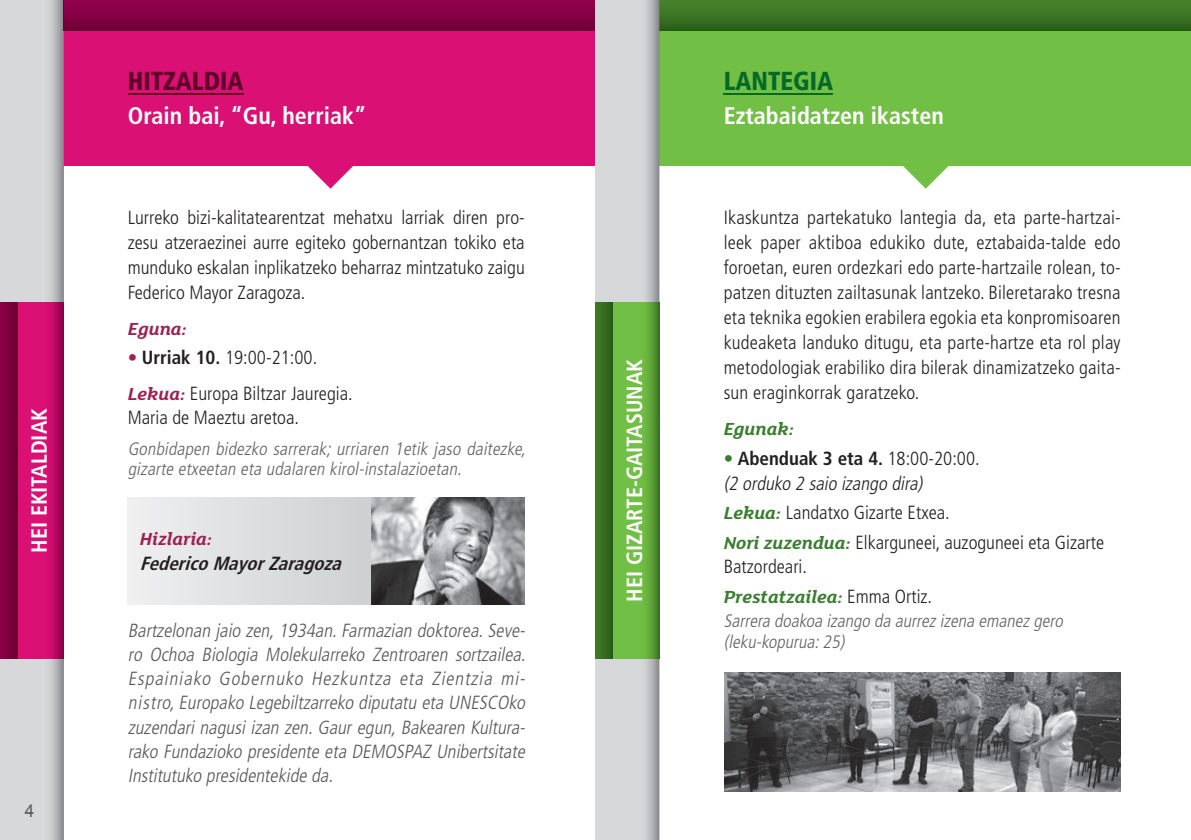
<style>
.page{position:relative;width:1191px;height:840px;background:#fff}
.page>*{position:absolute;margin:0;border:0;box-sizing:border-box;transform-origin:0 0}
.t1{font:900 condensed 26px "Frutiger LT Std";color:#5e0028;scale:.95 1}
.t2{font:900 condensed 26px "Frutiger LT Std";color:#056a28;scale:.95 1}
.t3{font:700 condensed 24px "Frutiger LT Std";color:#fff}
.t4{font:700 condensed 22px "Frutiger LT Std";color:#fff}
.t5{font:300 condensed 19px/25px "Frutiger LT Std";color:#231f20;text-align:justify}
.t6{font:italic 300 condensed 19px/24px "Frutiger LT Std";color:#57585a;text-align:justify}
.t7{font:italic 300 condensed 19px/25px "Frutiger LT Std";color:#231f20}
.t8{font:italic 700 19px "FS Lola";color:#377e2c}
.t9{font:italic 700 condensed 19px "Frutiger LT Std";color:#231f20}
.t10{font:italic 700 19px "FS Lola";color:#9e214f}
.t11{font:italic 300 condensed 18px/20px "Frutiger LT Std";color:#636366}
.t12{font:18px "Arial";color:#636366;scale:.95 1}
.s1{color:#9e214f}
.s2{font-weight:700}
.s3{font-family:"FS Lola";font-weight:700;font-style:italic;font-stretch:normal;color:#9e214f}
.s4{font-style:normal;color:#377e2c}
.s5{font-weight:700;font-style:normal}
.s6{font-style:normal}
.s7{font-family:"FS Lola";font-weight:700;font-style:italic;font-stretch:normal;color:#377e2c}
.s8{font-family:"Frutiger LT Std";font-weight:300;font-style:normal;font-stretch:condensed;color:#231f20}
</style>
<div class="page">
<div style="left:659px;top:0;width:532px;height:166px;background:#71bf44"></div>
<div style="left:64px;top:0;width:533px;height:166px;background:#db1074"></div>
<svg style="left:308px;top:166px;width:45px;height:23px"></svg>
<svg style="left:903px;top:166px;width:46px;height:23px"></svg>
<svg style="left:659px;top:0;width:532px;height:31px;background:#397223"></svg>
<svg style="left:65px;top:0;width:530px;height:31px;background:#810042"></svg>
<svg style="left:0;top:0;width:64px;height:839px;background:#cdced0"></svg>
<img style="left:64px;top:0;width:1px;height:31px">
<div style="left:0;top:302px;width:64px;height:356px;background:#db1074"></div>
<div style="left:42px;top:302px;width:22px;height:356px;background:linear-gradient(to right,#ef147f,#94004e)"></div>
<hr style="left:17px;top:302px;width:1px;height:356px;background:#65002f">
<div style="left:0;top:302px;width:17px;height:356px;background:linear-gradient(to bottom,#7b003e,#7b003e)"></div>
<div style="left:595px;top:0;width:64px;height:839px;background:#d7d8da"></div>
<svg style="left:637px;top:0;width:22px;height:839px"></svg>
<div style="left:595px;top:302px;width:64px;height:356px;background:#71bf44"></div>
<div style="left:637px;top:302px;width:22px;height:356px;background:linear-gradient(to right,#7dcf4a,#49872d)"></div>
<hr style="left:612px;top:302px;width:1px;height:356px;background:#255915">
<div style="left:595px;top:302px;width:17px;height:356px;background:linear-gradient(to bottom,#356d21,#356d21)"></div>
<svg style="left:128px;top:497px;width:243px;height:106px;background:#dedfe1"></svg>
<img style="left:371px;top:497px;width:154px;height:106px">
<hr style="left:723px;top:93px;width:110px;height:1px;background:#056a28">
<hr style="left:128px;top:93px;width:115px;height:1px;background:#5e0028">
<img style="left:724px;top:672px;width:396px;height:118px">
<p class="t4" style="left:26px;top:552px;width:146px;rotate:-90deg">HEI EKITALDIAK</p>
<p class="t12" style="left:25px;top:798px;width:12px">4</p>
<h1 class="t1" style="left:128px;top:65px;width:123px">HITZALDIA</h1>
<p class="t3" style="left:128px;top:101px;width:240px">Orain bai, “Gu, herriak”</p>
<p class="t5" style="left:128px;top:205px;width:398px">Lurreko bizi-kalitatearentzat mehatxu larriak diren pro&shy;zesu atzeraezinei aurre egiteko gobernantzan tokiko eta munduko eskalan inplikatzeko beharraz mintzatuko zaigu Federico Mayor Zaragoza.</p>
<p class="t10" style="left:128px;top:318px;width:61px">Eguna:</p>
<p class="t5" style="left:128px;top:340px;width:226px;line-height:35.4px"><span class="s1">•</span> <span class="s2">Urriak 10.</span> 19:00-21:00.<br><span class="s3">Lekua:</span> Europa Biltzar Jauregia.</p>
<p class="t5" style="left:128px;top:405px;width:173px">Maria de Maeztu aretoa.</p>
<p class="t11" style="left:128px;top:439px;width:403px">Gonbidapen bidezko sarrerak; urriaren 1etik jaso daitezke, gizarte etxeetan eta udalaren kirol-instalazioetan.</p>
<p class="t10" style="left:140px;top:528px;width:74px">Hizlaria:</p>
<p class="t9" style="left:140px;top:552px;width:209px">FedericoMayorZaragoza</p>
<p class="t6" style="left:128px;top:618px;width:403px">Bartzelonan jaio zen,1934an.Farmazian doktorea.Seve&shy;ro Ochoa Biologia Molekularreko Zentroaren sortzailea.<br>Espainiako Gobernuko Hezkuntza eta Zientzia mi&shy;nistro,Europako Legebiltzarreko diputatu eta UNESCOko zuzendari nagusi izan zen.Gaur egun,Bakearen Kultura&shy;rako Fundazioko presidente eta DEMOSPAZ Unibertsitate Institutuko presidentekide da.</p>
<p class="t4" style="left:621px;top:601px;width:244px;rotate:-90deg">HEI GIZARTE-GAITASUNAK</p>
<h1 class="t2" style="left:723px;top:65px;width:117px">LANTEGIA</h1>
<p class="t3" style="left:723px;top:101px;width:222px">Eztabaidatzen ikasten</p>
<p class="t5" style="left:723px;top:205px;width:398px">Ikaskuntza partekatuko lantegia da, eta parte-hartzai&shy;leek paper aktiboa edukiko dute, eztabaida-talde edo foroetan, euren ordezkari edo parte-hartzaile rolean, to&shy;patzen dituzten zailtasunak lantzeko. Bileretarako tresna eta teknika egokien erabilera egokia eta konpromisoaren kudeaketa landuko ditugu, eta parte-hartze eta rol play metodologiak erabiliko dira bilerak dinamizatzeko gaita&shy;sun eraginkorrak garatzeko.</p>
<p class="t8" style="left:723px;top:418px;width:72px">Egunak:</p>
<p class="t7" style="left:723px;top:445px;width:258px"><span class="s4">•</span> <span class="s5">Abenduak 3 eta 4.</span> <span class="s6">18:00-20:00. </span>(2 orduko 2 saio izango dira)</p>
<p class="t5" style="left:723px;top:498px;width:382px;line-height:29.6px"><span class="s7">Lekua:</span> Landatxo Gizarte Etxea.<br><span class="s7">Nori zuzendua:</span> Elkarguneei, auzoguneei eta Gizarte</p>
<p class="t5" style="left:723px;top:554px;width:85px">Batzordeari.</p>
<p class="t8" style="left:723px;top:586px;width:210px">Prestatzailea: <span class="s8">Emma Ortiz.</span></p>
<p class="t11" style="left:723px;top:609px;width:344px;line-height:21px">Sarrera doakoa izango da aurrezizena emanezgero (leku-kopurua:25)</p>
</div>
